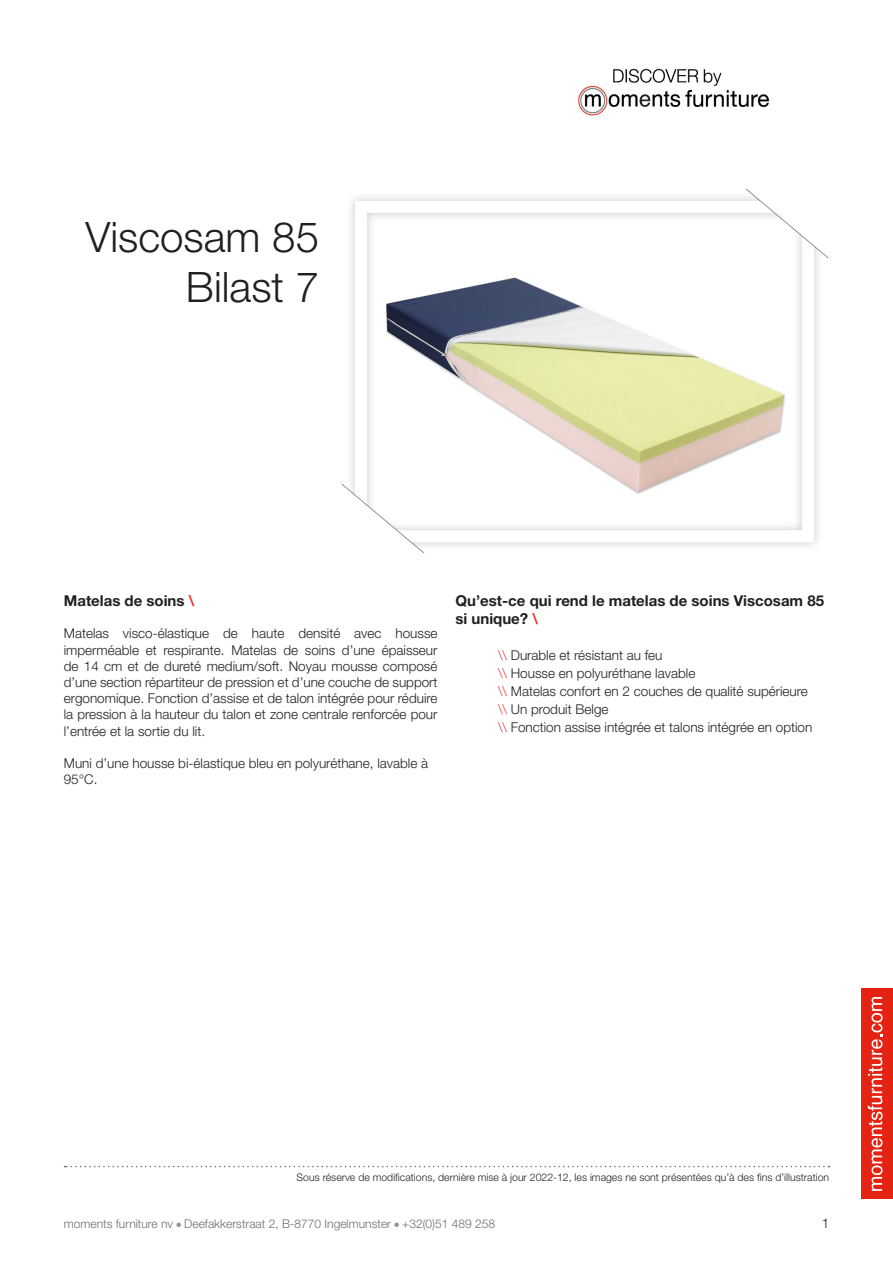
<style>
.page{position:relative;width:893px;height:1263px;background:#fff}
.page>*{position:absolute;margin:0;border:0;box-sizing:border-box;transform-origin:0 0}
.t1{font:300 42px/50.4px "Helvetica Neue LT Std";color:#231f20;text-align:right}
.gewone_tekst{font:700 15px/18px "Helvetica Neue LT Std";color:#231f20}
.Basis_9pt{font:300 13.5px/16.2px "Helvetica Neue LT Std";color:#231f20;text-align:justify}
.gewone_tekst-2{font:300 13.5px/16.2px "Helvetica Neue LT Std";color:#231f20}
.t2{font:300 12px "Helvetica Neue LT Std";color:#6c6d70}
.t3{font:300 10.5px "Helvetica Neue LT Std";color:#231f20}
.s1{color:#ee2e22}
</style>
<div class="page">
<svg style="left:176px;top:1222px;width:5px;height:5px"></svg>
<svg style="left:394px;top:1222px;width:5px;height:5px"></svg>
<div style="left:861px;top:989px;width:32px;height:210px;background:#e42313"></div>
<svg style="left:868px;top:997px;width:14px;height:194px"></svg>
<svg style="left:65px;top:1166px;width:764px;height:1px"></svg>
<img style="left:576px;top:68px;width:193px;height:48px">
<img style="left:341px;top:189px;width:488px;height:364px">
<h1 class="t1" style="left:85px;top:211px;width:235px">Viscosam 85<br>Bilast 7</h1>
<p class="gewone_tekst" style="left:64px;top:591px;width:132px">Matelas de soins <span class="s1">\</span></p>
<p class="Basis_9pt" style="left:64px;top:625px;width:375px">Matelas visco-élastique de haute densité avec housse imperméable et respirante. Matelas de soins d’une épaisseur de 14 cm et de dureté medium/soft. Noyau mousse composé d’une section répartiteur de pression et d’une couche de support ergonomique. Fonction d’assise et de talon intégrée pour réduire la pression à la hauteur du talon et zone centrale renforcée pour l’entrée et la sortie du lit.</p>
<p class="gewone_tekst-2" style="left:64px;top:755px;width:366px">Muni d’une housse bi-élastique bleu en polyuréthane, lavable à<br>95°C.</p>
<p class="gewone_tekst" style="left:455px;top:591px;width:370px">Qu’est-ce qui rend le matelas de soins Viscosam 85 si unique? <span class="s1">\</span></p>
<p class="gewone_tekst-2" style="left:498px;top:647px;width:166px"><span class="s1">\\</span> Durable et résistant au feu</p>
<p class="gewone_tekst-2" style="left:498px;top:665px;width:199px"><span class="s1">\\</span> Housse en polyuréthane lavable</p>
<p class="gewone_tekst-2" style="left:498px;top:683px;width:311px"><span class="s1">\\</span> Matelas confort en 2 couches de qualité supérieure</p>
<p class="gewone_tekst-2" style="left:498px;top:701px;width:112px"><span class="s1">\\</span> Un produit Belge</p>
<p class="gewone_tekst-2" style="left:498px;top:719px;width:316px"><span class="s1">\\</span> Fonction assise intégrée et talons intégrée en option</p>
<p class="t3" style="left:297px;top:1170px;width:534px">Sous réserve de modifications, dernière mise à jour 2022-12, les images ne sont présentées qu’à des fins d’illustration</p>
<p class="t2" style="left:64px;top:1216px;width:433px">moments furniture nv Deefakkerstraat 2, B-8770 Ingelmunster +32(0)51 489 258</p>
<p class="Basis_9pt" style="left:822px;top:1214px;width:9px">1</p>
</div>
